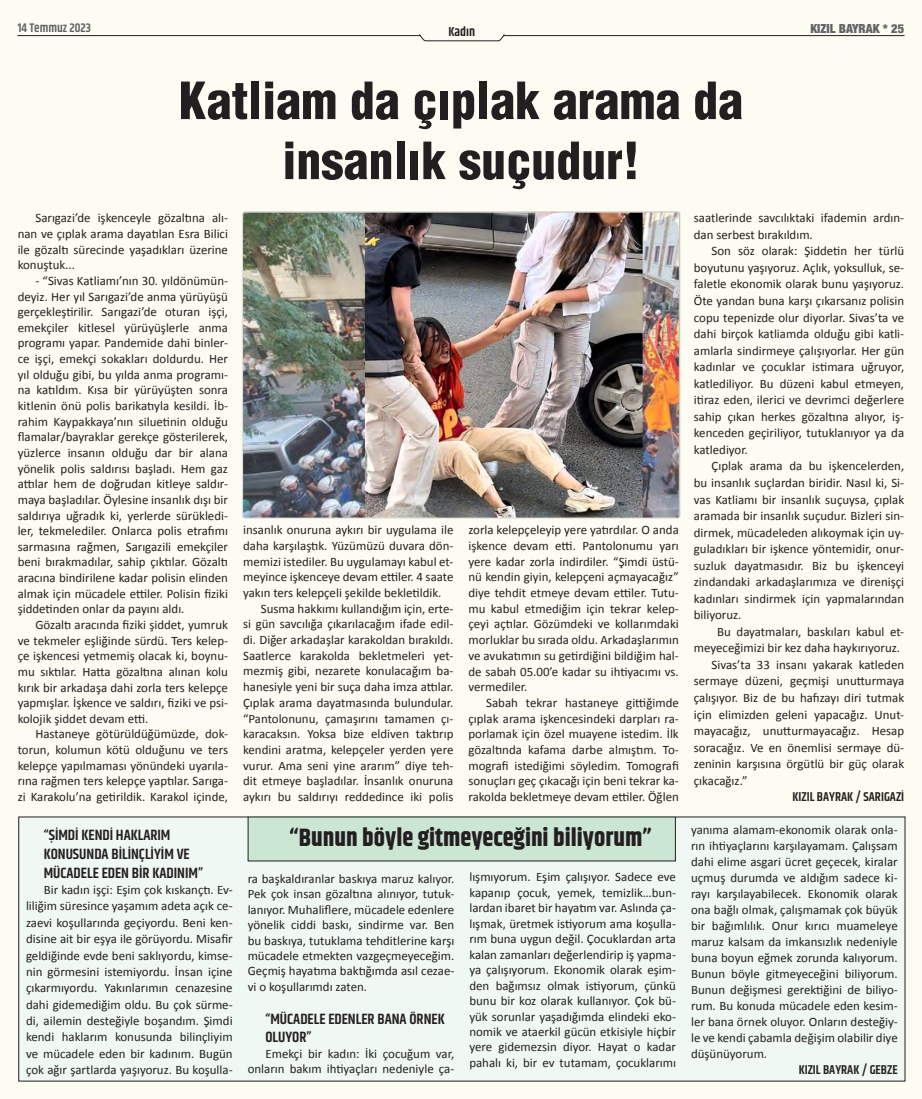
<style>
.page{position:relative;width:922px;height:1099px;background:#fff}
.page>*{position:absolute;margin:0;border:0;box-sizing:border-box;transform-origin:0 0}
.ana_başlık{font:900 condensed 50px "Helvetica";color:#231f20}
.ara_başlık{font:700 25px "Khand";color:#231f20}
.ara_başlık-2{font:600 15px/18.9px "Khand";color:#231f20}
.t1{font:600 13.12px "Khand";color:#231f20}
.t2{font:12.88px/15.6px "Calibri";color:#231f20;text-align:justify}
.alt_imza{font:600 12.88px "Khand";color:#231f20}
.t3{font:900 condensed 12.5px "Helvetica Neue";color:#636366}
.t4{font:600 12.5px "Khand";color:#636366}
</style>
<div class="page">
<div style="left:0;top:0;width:921px;height:1098px;background:#fdfcf3"></div>
<hr style="left:18px;top:35px;width:402px;height:1px;background:#231f20">
<hr style="left:503px;top:35px;width:400px;height:1px;background:#231f20">
<svg style="left:419px;top:34px;width:85px;height:7px"></svg>
<div style="left:241px;top:211px;width:439px;height:308px;background:#231f20;opacity:.4"></div>
<img style="left:243px;top:213px;width:435px;height:304px">
<div style="left:19px;top:817px;width:885px;height:264px;background:#f0f8f3"></div>
<div style="left:248px;top:817px;width:427px;height:44px;background:#cbe6d3"></div>
<p class="t4" style="left:18px;top:20px;width:75px">14 Temmuz 2023</p>
<p class="t1" style="left:448px;top:23px;width:28px">Kadın</p>
<p class="t3" style="left:810px;top:18px;width:95px">KIZIL BAYRAK * 25</p>
<p class="ana_başlık" style="left:179px;top:69px;width:565px">Katliam da çıplak arama da</p>
<p class="ana_başlık" style="left:282px;top:129px;width:358px">insanlık suçudur!</p>
<p class="t2" style="left:18px;top:210px;width:212px;text-indent:18px">Sarıgazi’de işkenceyle gözaltına alı&shy;nan ve çıplak arama dayatılan Esra Bilici ile gözaltı sürecinde yaşadıkları üzerine konuştuk...</p>
<p class="t2" style="left:18px;top:272px;width:212px;text-indent:18px">- “Sivas Katliamı’nın 30. yıldönümün&shy;deyiz. Her yıl Sarıgazi’de anma yürüyüşü gerçekleştirilir. Sarıgazi’de oturan işçi, emekçiler kitlesel yürüyüşlerle anma programı yapar. Pandemide dahi binler&shy;ce işçi, emekçi sokakları doldurdu. Her yıl olduğu gibi, bu yılda anma programı&shy;na katıldım. Kısa bir yürüyüşten sonra kitlenin önü polis barikatıyla kesildi. İb&shy;rahim Kaypakkaya’nın siluetinin olduğu flamalar/bayraklar gerekçe gösterilerek, yüzlerce insanın olduğu dar bir alana yönelik polis saldırısı başladı. Hem gaz attılar hem de doğrudan kitleye saldır&shy;maya başladılar. Öylesine insanlık dışı bir saldırıya uğradık ki, yerlerde sürükledi&shy;ler, tekmelediler. Onlarca polis etrafımı sarmasına rağmen, Sarıgazili emekçiler beni bırakmadılar, sahip çıktılar. Gözaltı aracına bindirilene kadar polisin elinden almak için mücadele ettiler. Polisin fiziki şiddetinden onlar da payını aldı.</p>
<p class="t2" style="left:18px;top:616px;width:212px;text-indent:18px">Gözaltı aracında fiziki şiddet, yumruk ve tekmeler eşliğinde sürdü. Ters kelep&shy;çe işkencesi yetmemiş olacak ki, boynu&shy;mu sıktılar. Hatta gözaltına alınan kolu kırık bir arkadaşa dahi zorla ters kelepçe yapmışlar. İşkence ve saldırı, fiziki ve psi&shy;kolojik şiddet devam etti.</p>
<p class="t2" style="left:18px;top:725px;width:212px;text-indent:18px">Hastaneye götürüldüğümüzde, dok&shy;torun, kolumun kötü olduğunu ve ters kelepçe yapılmaması yönündeki uyarıla&shy;rına rağmen ters kelepçe yaptılar. Sarıga&shy;zi Karakolu’na getirildik. Karakol içinde,</p>
<p class="t2" style="left:693px;top:209px;width:212px;line-height:16.5px">saatlerinde savcılıktaki ifademin ardın&shy;dan serbest bırakıldım.</p>
<p class="t2" style="left:693px;top:242px;width:212px;line-height:16.5px;text-indent:18px">Son söz olarak: Şiddetin her türlü boyutunu yaşıyoruz. Açlık, yoksulluk, se&shy;faletle ekonomik olarak bunu yaşıyoruz.<br>Öte yandan buna karşı çıkarsanız polisin copu tepenizde olur diyorlar. Sivas’ta ve dahi birçok katliamda olduğu gibi katli&shy;amlarla sindirmeye çalışıyorlar. Her gün kadınlar ve çocuklar istimara uğruyor, katlediliyor. Bu düzeni kabul etmeyen, itiraz eden, ilerici ve devrimci değerlere sahip çıkan herkes gözaltına alıyor, iş&shy;kenceden geçiriliyor, tutuklanıyor ya da katlediyor.</p>
<p class="t2" style="left:693px;top:457px;width:212px;line-height:16.5px;text-indent:18px">Çıplak arama da bu işkencelerden, bu insanlık suçlardan biridir. Nasıl ki, Si&shy;vas Katliamı bir insanlık suçuysa, çıplak aramada bir insanlık suçudur. Bizleri sin&shy;dirmek, mücadeleden alıkoymak için uy&shy;guladıkları bir işkence yöntemidir, onur&shy;suzluk dayatmasıdır. Biz bu işkenceyi zindandaki arkadaşlarımıza ve direnişçi kadınları sindirmek için yapmalarından biliyoruz.</p>
<p class="t2" style="left:693px;top:622px;width:212px;line-height:16.5px;text-indent:23px">Bu dayatmaları, baskıları kabul et&shy;meyeceğimizi bir kez daha haykırıyoruz.</p>
<p class="t2" style="left:693px;top:655px;width:212px;line-height:16.5px;text-indent:18px">Sivas’ta 33 insanı yakarak katleden sermaye düzeni, geçmişi unutturmaya çalışıyor. Biz de bu hafızayı diri tutmak için elimizden geleni yapacağız. Unut&shy;mayacağız, unutturmayacağız. Hesap soracağız. Ve en önemlisi sermaye dü&shy;zeninin karşısına örgütlü bir güç olarak çıkacağız.”</p>
<p class="alt_imza" style="left:792px;top:788px;width:113px">KIZIL BAYRAK / SARIGAZI</p>
<p class="t2" style="left:243px;top:521px;width:212px">insanlık onuruna aykırı bir uygulama ile daha karşılaştık. Yüzümüzü duvara dön&shy;memizi istediler. Bu uygulamayı kabul et&shy;meyince işkenceye devam ettiler. 4 saate yakın ters kelepçeli şekilde bekletildik.</p>
<p class="t2" style="left:243px;top:600px;width:212px;text-indent:18px">Susma hakkımı kullandığım için, erte&shy;si gün savcılığa çıkarılacağım ifade edil&shy;di. Diğer arkadaşlar karakoldan bırakıldı.<br>Saatlerce karakolda bekletmeleri yet&shy;mezmiş gibi, nezarete konulacağım ba&shy;hanesiyle yeni bir suça daha imza attılar.<br>Çıplak arama dayatmasında bulundular. “Pantolonunu, çamaşırını tamamen çı&shy;karacaksın. Yoksa bize eldiven taktırıp kendini aratma, kelepçeler yerden yere vurur. Ama seni yine ararım” diye teh&shy;dit etmeye başladılar. İnsanlık onuruna aykırı bu saldırıyı reddedince iki polis</p>
<p class="t2" style="left:468px;top:521px;width:212px">zorla kelepçeleyip yere yatırdılar. O anda işkence devam etti. Pantolonumu yarı yere kadar zorla indirdiler. “Şimdi üstü&shy;nü kendin giyin, kelepçeni açmayacağız” diye tehdit etmeye devam ettiler. Tutu&shy;mu kabul etmediğim için tekrar kelep&shy;çeyi açtılar. Gözümdeki ve kollarımdaki morluklar bu sırada oldu. Arkadaşlarımın ve avukatımın su getirdiğini bildiğim hal&shy;de sabah 05.00’e kadar su ihtiyacımı vs. vermediler.</p>
<p class="t2" style="left:468px;top:694px;width:212px;text-indent:18px">Sabah tekrar hastaneye gittiğimde çıplak arama işkencesindeki darpları ra&shy;porlamak için özel muayene istedim. İlk gözaltında kafama darbe almıştım. To&shy;mografi istediğimi söyledim. Tomografi sonuçları geç çıkacağı için beni tekrar ka&shy;rakolda bekletmeye devam ettiler. Öğlen</p>
<p class="ara_başlık" style="left:289px;top:819px;width:363px">“Bunun böyle gitmeyeceğini biliyorum”</p>
<p class="ara_başlık-2" style="left:44px;top:826px;width:161px">“ŞIMDI KENDI HAKLARIM<br>KONUSUNDA BILINÇLIYIM VE<br>MÜCADELE EDEN BIR KADINIM”</p>
<p class="t2" style="left:26px;top:881px;width:208px;line-height:16.4px;text-indent:18px">Bir kadın işçi: Eşim çok kıskançtı. Ev&shy;liliğim süresince yaşamım adeta açık ce&shy;zaevi koşullarında geçiyordu. Beni ken&shy;disine ait bir eşya ile görüyordu. Misafir geldiğinde evde beni saklıyordu, kimse&shy;nin görmesini istemiyordu. İnsan içine çıkarmıyordu. Yakınlarımın cenazesine dahi gidemediğim oldu. Bu çok sürme&shy;di, ailemin desteğiyle boşandım. Şimdi kendi haklarım konusunda bilinçliyim ve mücadele eden bir kadınım. Bugün çok ağır şartlarda yaşıyoruz. Bu koşulla-</p>
<p class="t2" style="left:247px;top:870px;width:208px">ra başkaldıranlar baskıya maruz kalıyor.<br>Pek çok insan gözaltına alınıyor, tutuk&shy;lanıyor. Muhaliflere, mücadele edenlere yönelik ciddi baskı, sindirme var. Ben bu baskıya, tutuklama tehditlerine karşı mücadele etmekten vazgeçmeyeceğim.<br>Geçmiş hayatıma baktığımda asıl cezae&shy;vi o koşullarımdı zaten.</p>
<p class="t2" style="left:469px;top:868px;width:208px">lışmıyorum. Eşim çalışıyor. Sadece eve kapanıp çocuk, yemek, temizlik…bun&shy;lardan ibaret bir hayatım var. Aslında ça&shy;lışmak, üretmek istiyorum ama koşulla&shy;rım buna uygun değil. Çocuklardan arta kalan zamanları değerlendirip iş yapma&shy;ya çalışıyorum. Ekonomik olarak eşim&shy;den bağımsız olmak istiyorum, çünkü bunu bir koz olarak kullanıyor. Çok bü&shy;yük sorunlar yaşadığımda elindeki eko&shy;nomik ve ataerkil gücün etkisiyle hiçbir yere gidemezsin diyor. Hayat o kadar pahalı ki, bir ev tutamam, çocuklarımı</p>
<p class="ara_başlık-2" style="left:265px;top:1011px;width:181px;line-height:18px">“MÜCADELE EDENLER BANA ÖRNEK<br>OLUYOR”</p>
<p class="t2" style="left:247px;top:1045px;width:208px;text-align:right">Emekçi bir kadın: İki çocuğum var, onların bakım ihtiyaçları nedeniyle ça-</p>
<p class="t2" style="left:691px;top:821px;width:208px;line-height:16px">yanıma alamam-ekonomik olarak onla&shy;rın ihtiyaçlarını karşılayamam. Çalışsam dahi elime asgari ücret geçecek, kiralar uçmuş durumda ve aldığım sadece ki&shy;rayı karşılayabilecek. Ekonomik olarak ona bağlı olmak, çalışmamak çok büyük bir bağımlılık. Onur kırıcı muameleye maruz kalsam da imkansızlık nedeniyle buna boyun eğmek zorunda kalıyorum.<br>Bunun böyle gitmeyeceğini biliyorum.<br>Bunun değişmesi gerektiğini de biliyo&shy;rum. Bu konuda mücadele eden kesim&shy;ler bana örnek oluyor. Onların desteğiy&shy;le ve kendi çabamla değişim olabilir diye düşünüyorum.</p>
<p class="alt_imza" style="left:798px;top:1060px;width:100px">KIZIL BAYRAK / GEBZE</p>
</div>
